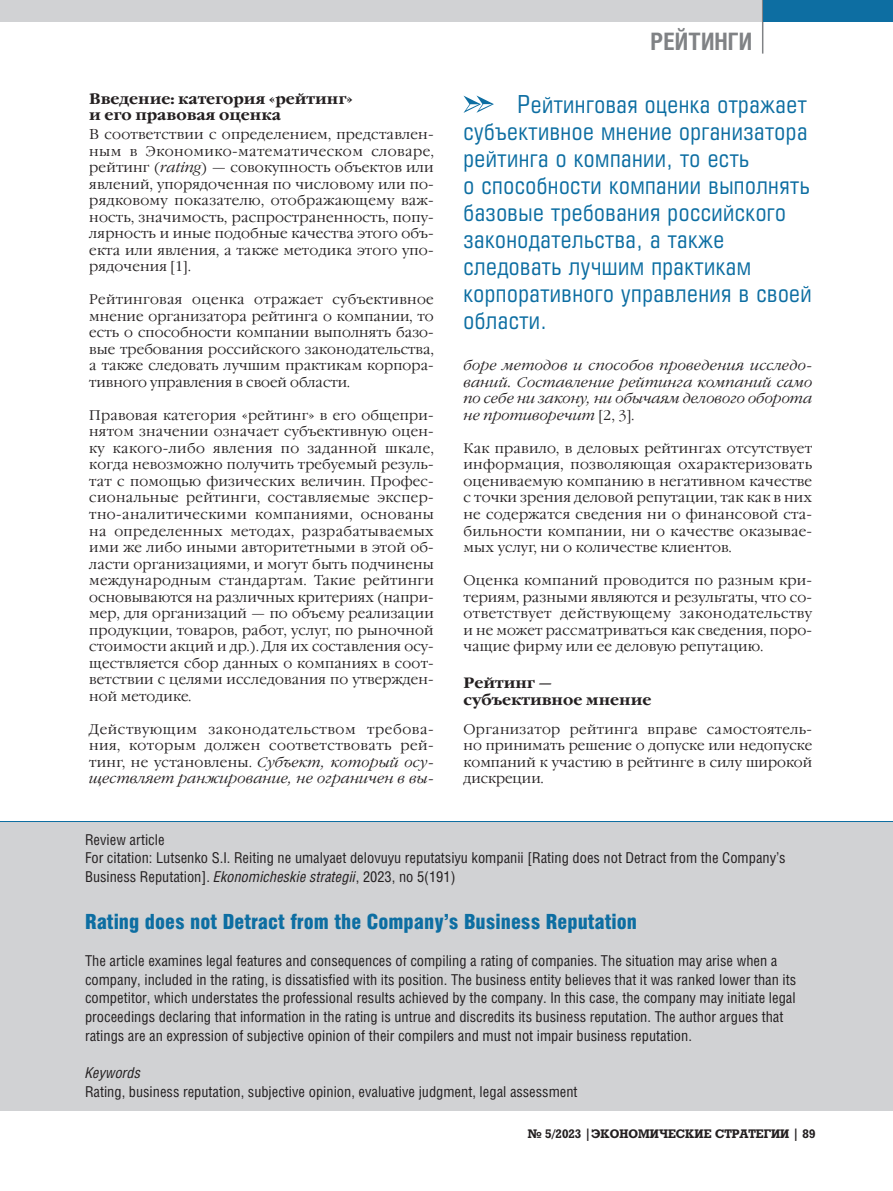
<style>
.page{position:relative;width:893px;height:1191px;background:#fff}
.page>*{position:absolute;margin:0;border:0;box-sizing:border-box;transform-origin:0 0}
.Vrez{font:24px/27px "Europe Condensed C";letter-spacing:.02em;color:#0d6ea2}
.Колонтитур_правый{font:700 24px "Helios Cond C";color:#808285}
.Zagol_St_Engl{font:21px "Helios Cond Black C";color:#0d6ea2}
.Annotation_Rus{font:15px/18.8px "Helios Cond C";color:#231f20}
.Zagol_2{font:700 15px/16.5px "Garamond C";color:#231f20}
.Annotation_Rus-2{font:italic 15px "Helios Cond C";color:#231f20}
.Body_Text{font:13.95px/16.5px "Garamond C";letter-spacing:.01em;color:#231f20;text-align:justify}
.Body_Text-2{font:italic 13.95px/16.5px "Garamond C";letter-spacing:.01em;color:#231f20;text-align:justify}
.t1{font:700 12px "Rodeo C";color:#231f20}
.s1{font-style:italic}
.s2{font-style:normal}
</style>
<div class="page">
<div style="left:0;top:0;width:893px;height:21px;background:#d1d2d4"></div>
<hr style="left:762px;top:0;width:1px;height:54px;background:#808285">
<div style="left:763px;top:0;width:130px;height:21px;background:#0d6ea2"></div>
<div style="left:0;top:821px;width:893px;height:289px;background:#d1d2d4"></div>
<hr style="left:0;top:821px;width:893px;height:1px;background:#0d6ea2">
<svg style="left:463px;top:95px;width:31px;height:18px"></svg>
<p class="Zagol_2" style="left:89px;top:91px;width:265px">Введение: категория «рейтинг» и его правовая оценка</p>
<p class="Body_Text" style="left:89px;top:127px;width:346px">В соответствии с определением, представлен&shy;ным в Экономико-математическом словаре, рейтинг (<span class="s1">rating</span>) — совокупность объектов или явлений, упорядоченная по числовому или по&shy;рядковому показателю, отображающему важ&shy;ность, значимость, распространенность, попу&shy;лярность и иные подобные качества этого объ&shy;екта или явления, а также методика этого упо&shy;рядочения [1].</p>
<p class="Body_Text" style="left:89px;top:292px;width:346px">Рейтинговая оценка отражает субъективное мнение организатора рейтинга о компании, то есть о способности компании выполнять базо&shy;вые требования российского законодательства, а также следовать лучшим практикам корпора&shy;тивного управления в своей области.</p>
<p class="Body_Text" style="left:89px;top:407px;width:346px">Правовая категория «рейтинг» в его общепри&shy;нятом значении означает субъективную оцен&shy;ку какого-либо явления по заданной шкале, когда невозможно получить требуемый резуль&shy;тат с помощью физических величин. Профес&shy;сиональные рейтинги, составляемые экспер&shy;тно-аналитическими компаниями, основаны на определенных методах, разрабатываемых ими же либо иными авторитетными в этой об&shy;ласти организациями, и могут быть подчинены международным стандартам. Такие рейтинги основываются на различных критериях (напри&shy;мер, для организаций — по объему реализации продукции, товаров, работ, услуг, по рыночной стоимости акций и др.). Для их составления осу&shy;ществляется сбор данных о компаниях в соот&shy;ветствии с целями исследования по утвержден&shy;ной методике.</p>
<p class="Body_Text" style="left:89px;top:721px;width:346px">Действующим законодательством требова&shy;ния, которым должен соответствовать рей&shy;тинг, не установлены. <span class="s1">Субъект, который осу&shy;ществляет ранжирование, не ограничен в вы-</span></p>
<p class="Колонтитур_правый" style="left:650px;top:27px;width:103px">РЕЙТИНГИ</p>
<p class="Vrez" style="left:463px;top:90px;width:350px;text-indent:54px">Рейтинговая оценка отражает субъективное мнение организатора рейтинга о компании, то есть<br>о способности компании выполнять базовые требования российского законодательства, а также следовать лучшим практикам корпоративного управления в своей области.</p>
<p class="Body_Text-2" style="left:463px;top:358px;width:350px">боре методов и способов проведения исследо&shy;ваний. Составление рейтинга компаний само по себе ни закону, ни обычаям делового оборота не противоречит <span class="s2">[2, 3].</span></p>
<p class="Body_Text" style="left:463px;top:440px;width:350px">Как правило, в деловых рейтингах отсутствует информация, позволяющая охарактеризовать оцениваемую компанию в негативном качестве с точки зрения деловой репутации, так как в них не содержатся сведения ни о финансовой ста&shy;бильности компании, ни о качестве оказывае&shy;мых услуг, ни о количестве клиентов.</p>
<p class="Body_Text" style="left:463px;top:572px;width:350px">Оценка компаний проводится по разным кри&shy;териям, разными являются и результаты, что со&shy;ответствует действующему законодательству и не может рассматриваться как сведения, поро&shy;чащие фирму или ее деловую репутацию.</p>
<p class="Zagol_2" style="left:463px;top:675px;width:190px">Рейтинг — субъективное мнение</p>
<p class="Body_Text" style="left:463px;top:721px;width:350px">Организатор рейтинга вправе самостоятель&shy;но принимать решение о допуске или недопуске компаний к участию в рейтинге в силу широкой дискреции.</p>
<p class="Annotation_Rus" style="left:85px;top:829px;width:81px">Review article</p>
<p class="Annotation_Rus" style="left:85px;top:848px;width:702px">For citation: Lutsenko S.I. Reiting ne umalyaet delovuyu reputatsiyu kompanii [Rating does not Detract from the Company’s<br>Business Reputation]. <span class="s1">Ekonomicheskie strategii</span>, 2023, no 5(191)</p>
<p class="Zagol_St_Engl" style="left:85px;top:909px;width:554px">Rating does not Detract from the Company’s Business Reputation</p>
<p class="Annotation_Rus" style="left:85px;top:951px;width:713px">The article examines legal features and consequences of compiling a rating of companies. The situation may arise when a company, included in the rating, is dissatisfied with its position. The business entity believes that it was ranked lower than its competitor, which understates the professional results achieved by the company. In this case, the company may initiate legal proceedings declaring that information in the rating is untrue and discredits its business reputation. The author argues that ratings are an expression of subjective opinion of their compilers and must not impair business reputation.</p>
<p class="Annotation_Rus-2" style="left:85px;top:1063px;width:57px">Keywords</p>
<p class="Annotation_Rus" style="left:85px;top:1081px;width:494px">Rating, business reputation, subjective opinion, evaluative judgment, legal assessment</p>
<p class="t1" style="left:528px;top:1126px;width:289px">№ 5/2023 |ЭКОНОМИЧЕСКИЕ СТРАТЕГИИ | 89</p>
</div>
